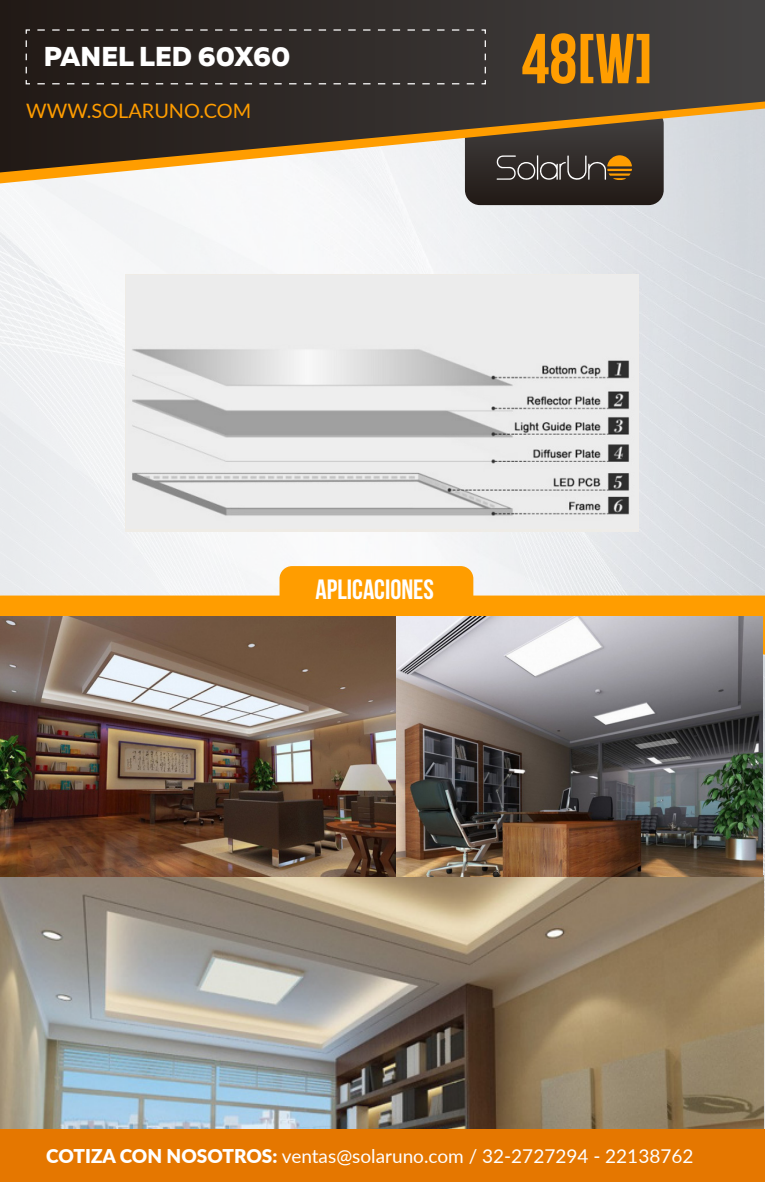
<style>
.page{position:relative;width:765px;height:1182px;background:#fff}
.page>*{position:absolute;margin:0;border:0;box-sizing:border-box;transform-origin:0 0}
.t1{font:70.5px "Bebas Neue";color:#ff9d00}
.t2{font:27.88px "Bebas Neue";color:#fff}
.t3{font:800 27.25px "Muller";color:#fff}
.t4{font:19.88px "Lato";color:#ff9d00}
.t5{font:19px "Lato";color:#fff}
.s1{font-weight:900}
</style>
<div class="page">
<img style="left:0;top:183px;width:765px;height:946px">
<svg style="left:0;top:172px;width:765px;height:11px;fill:#f6f4f6"></svg>
<svg style="left:0;top:0;width:765px;height:172px;background:#534a41"></svg>
<svg style="left:25px;top:29px;width:462px;height:56px;background:#312c29"></svg>
<svg style="left:465px;top:109px;width:199px;height:96px;background:#4b3d2b"></svg>
<img style="left:0;top:654px;width:763px;height:475px">
<div style="left:280px;top:566px;width:193px;height:59px;background:#ff9d00;border-radius:13px"></div>
<svg style="left:0;top:595px;width:765px;height:59px;background:#bf9358"></svg>
<div style="left:0;top:1129px;width:765px;height:52px;background:#e57700"></div>
<img style="left:126px;top:274px;width:512px;height:257px">
<h3 class="t3" style="left:44px;top:39px;width:248px">PANEL LED 60X60</h3>
<p class="t4" style="left:26px;top:96px;width:226px">WWW.SOLARUNO.COM</p>
<h1 class="t1" style="left:521px;top:20px;width:133px">48[W]</h1>
<h2 class="t2" style="left:316px;top:574px;width:120px">APLICACIONES</h2>
<p class="t5" style="left:46px;top:1142px;width:649px"><span class="s1">COTIZA CON NOSOTROS:</span> ventas@solaruno.com / 32-2727294 - 22138762</p>
</div>
